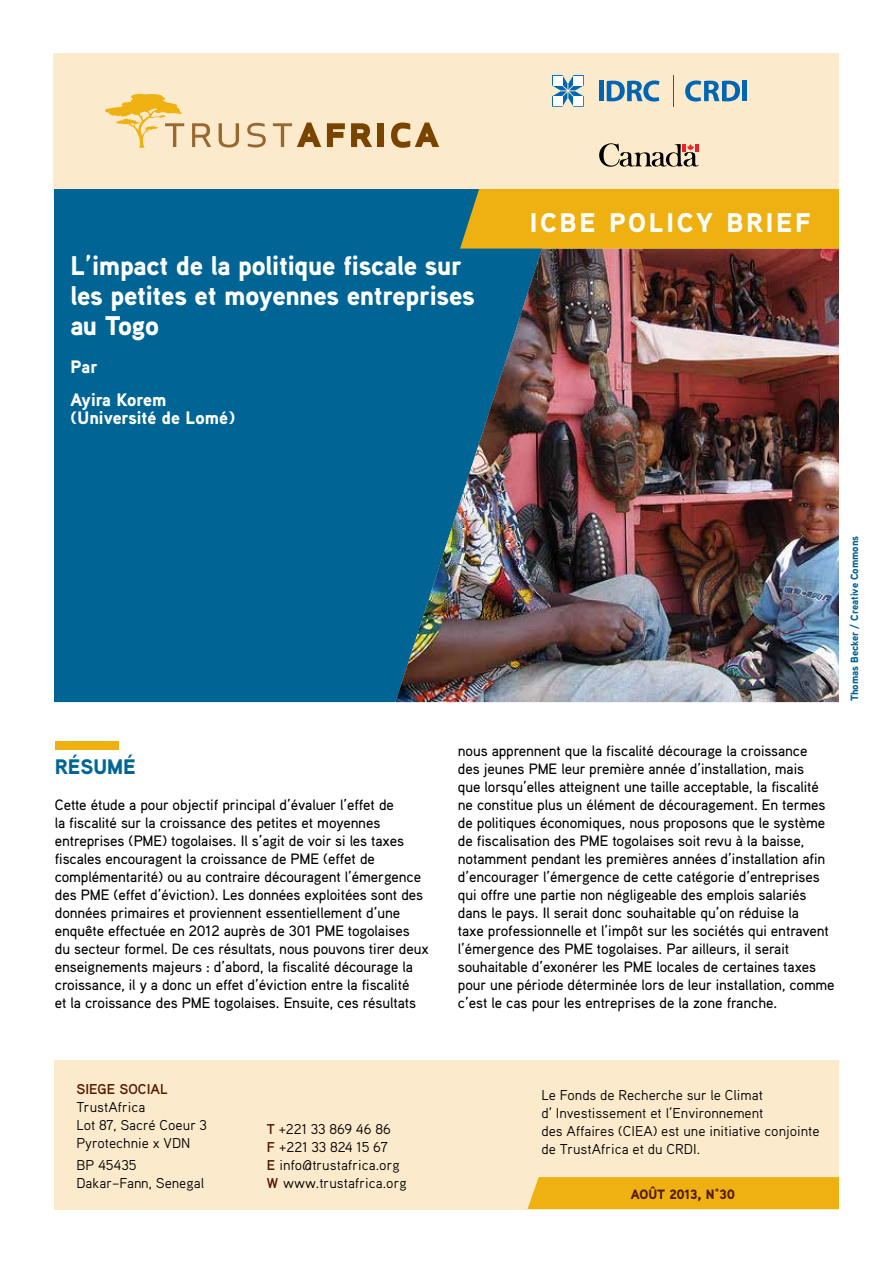
<style>
.page{position:relative;width:893px;height:1263px;background:#fff}
.page>*{position:absolute;margin:0;border:0;box-sizing:border-box;transform-origin:0 0}
.t1{font:900 27px/30px "Aaux Pro";letter-spacing:-.01em;color:#fff}
.t2{font:900 27px "Aaux Pro";letter-spacing:.1em;color:#fff}
.t3{font:900 21px "Aaux Pro";color:#006594}
.t4{font:900 18px "Aaux Pro";color:#fff}
.t5{font:900 18px/33px "Aaux Pro";letter-spacing:-.03em;color:#fff}
.t6{font:500 15px/18px "Aaux Pro";letter-spacing:-.005em;color:#000}
.t7{font:14.25px/18px "Aaux Pro";color:#000}
.t8{font:700 14.25px "Aaux Pro";color:#551900}
.t9{font:900 13.5px "Aaux Pro";letter-spacing:-.01em;color:#551900}
.t10{font:900 10.5px "Aaux Pro";color:#006594}
.s1{font-weight:700;color:#551900}
</style>
<div class="page">
<div style="left:53px;top:53px;width:786px;height:147px;background:#fbeacb"></div>
<div style="left:54px;top:189px;width:341px;height:513px;background:#006594"></div>
<svg style="left:192px;top:123px;width:19px;height:24px"></svg>
<svg style="left:219px;top:123px;width:20px;height:24px"></svg>
<svg style="left:247px;top:123px;width:19px;height:24px"></svg>
<svg style="left:273px;top:123px;width:48px;height:24px"></svg>
<svg style="left:327px;top:123px;width:18px;height:24px"></svg>
<svg style="left:351px;top:123px;width:21px;height:24px"></svg>
<div style="left:378px;top:123px;width:6px;height:24px;background:#794400"></div>
<svg style="left:391px;top:123px;width:48px;height:25px"></svg>
<svg style="left:105px;top:93px;width:79px;height:55px"></svg>
<div style="left:54px;top:1060px;width:785px;height:149px;background:#fbeacb"></div>
<img style="left:395px;top:249px;width:444px;height:453px">
<div style="left:460px;top:189px;width:379px;height:60px;background:#eeb111"></div>
<div style="left:528px;top:1177px;width:311px;height:32px;background:#eeb111"></div>
<div style="left:55px;top:741px;width:64px;height:9px;background:#eeb111"></div>
<svg style="left:552px;top:75px;width:32px;height:32px"></svg>
<hr style="left:599px;top:81px;width:4px;height:20px;background:#0066b3">
<svg style="left:607px;top:80px;width:52px;height:22px"></svg>
<svg style="left:685px;top:80px;width:55px;height:22px"></svg>
<div style="left:742px;top:81px;width:5px;height:20px;background:#0066b3"></div>
<hr style="left:673px;top:75px;width:1px;height:32px;background:#0066b3">
<div style="left:553px;top:76px;width:9px;height:9px;background:#fff"></div>
<div style="left:574px;top:76px;width:9px;height:9px;background:#fff"></div>
<div style="left:553px;top:97px;width:9px;height:9px;background:#fff"></div>
<div style="left:574px;top:97px;width:9px;height:9px;background:#fff"></div>
<svg style="left:599px;top:143px;width:99px;height:24px"></svg>
<h1 class="t1" style="left:70px;top:250px;width:406px">L’impact de la politique fiscale sur les petites et moyennes entreprises au Togo</h1>
<p class="t5" style="left:70px;top:350px;width:98px">Par<br>Ayira Korem</p>
<p class="t4" style="left:70px;top:407px;width:166px">(Université de Lomé)</p>
<h1 class="t2" style="left:530px;top:205px;width:282px">ICBE policy BRIEF</h1>
<h2 class="t3" style="left:55px;top:753px;width:83px">Résumé</h2>
<p class="t6" style="left:55px;top:795px;width:375px">Cette étude a pour objectif principal d’évaluer l’effet de<br>la fiscalité sur la croissance des petites et moyennes entreprises (PME) togolaises. Il s’agit de voir si les taxes fiscales encouragent la croissance de PME (effet de complémentarité) ou au contraire découragent l’émergence des PME (effet d’éviction). Les données exploitées sont des données primaires et proviennent essentiellement d’une enquête effectuée en 2012 auprès de 301 PME togolaises<br>du secteur formel. De ces résultats, nous pouvons tirer deux enseignements majeurs : d’abord, la fiscalité décourage la croissance, il y a donc un effet d’éviction entre la fiscalité<br>et la croissance des PME togolaises. Ensuite, ces résultats</p>
<p class="t8" style="left:76px;top:1079px;width:93px">SIEGE SOCIAL</p>
<p class="t7" style="left:76px;top:1097px;width:132px">TrustAfrica<br>Lot 87, Sacré Coeur 3<br>Pyrotechnie x VDN</p>
<p class="t7" style="left:76px;top:1156px;width:129px">BP 45435<br>Dakar–Fann, Senegal</p>
<p class="t7" style="left:267px;top:1120px;width:141px"><span class="s1">T</span> +221 33 869 46 86<br><span class="s1">F</span> +221 33 824 15 67<br><span class="s1">E</span> info@trustafrica.org<br><span class="s1">W</span> www.trustafrica.org</p>
<p class="t10" style="left:848px;top:701px;width:167px;rotate:-90deg">Thomas Becker / Creative Commons</p>
<p class="t6" style="left:458px;top:741px;width:378px">nous apprennent que la fiscalité décourage la croissance<br>des jeunes PME leur première année d’installation, mais<br>que lorsqu’elles atteignent une taille acceptable, la fiscalité ne constitue plus un élément de découragement. En termes de politiques économiques, nous proposons que le système de fiscalisation des PME togolaises soit revu à la baisse, notamment pendant les premières années d’installation afin d’encourager l’émergence de cette catégorie d’entreprises qui offre une partie non négligeable des emplois salariés dans le pays. Il serait donc souhaitable qu’on réduise la<br>taxe professionnelle et l’impôt sur les sociétés qui entravent l’émergence des PME togolaises. Par ailleurs, il serait souhaitable d’exonérer les PME locales de certaines taxes pour une période déterminée lors de leur installation, comme c’est le cas pour les entreprises de la zone franche.</p>
<p class="t7" style="left:541px;top:1086px;width:280px">Le Fonds de Recherche sur le Climat<br>d’ Investissement et l’Environnement<br>des Affaires (CIEA) est une initiative conjointe de TrustAfrica et du CRDI.</p>
<p class="t9" style="left:631px;top:1186px;width:106px">AOÛT 2013, N°30</p>
</div>
